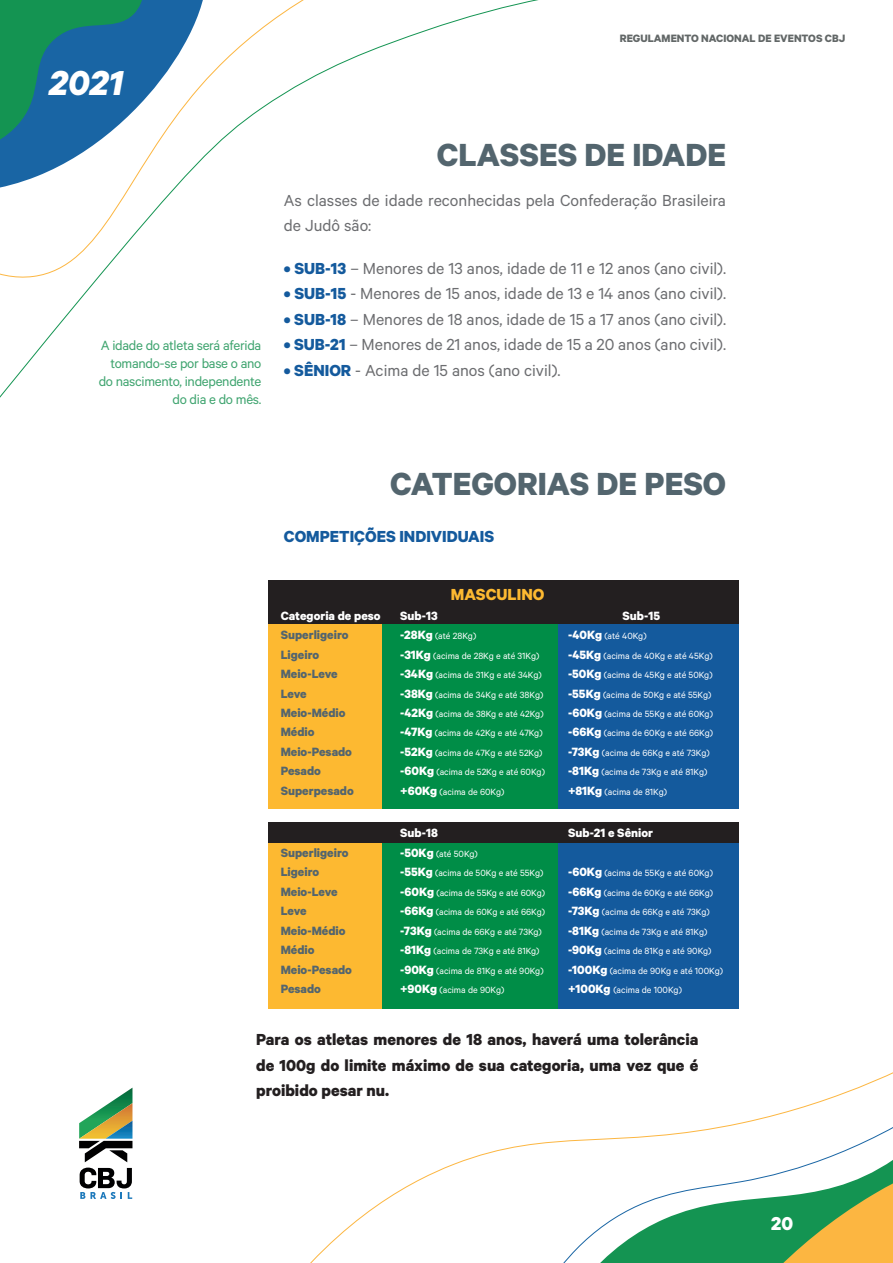
<style>
.page{position:relative;width:893px;height:1263px;background:#fff}
.page>*{position:absolute;margin:0;border:0;box-sizing:border-box;transform-origin:0 0}
.t1{font:italic 700 39px "Calibre";color:#fff}
.t2{font:700 36px "Calibre";color:#53656e}
.t3{font:700 21px "Calibre";color:#fff}
.t4{font:18px/25.5px "Calibre";color:#6c6d70}
.t5{font:700 18px/25.5px "Calibre";color:#231f20;text-align:justify}
.t6{font:700 18px "Calibre";color:#145a9d}
.t7{font:700 18px "Calibre";color:#fdb931}
.t8{font:15px/18px "Calibre";letter-spacing:-.02em;color:#3fa46f;text-align:right}
.t9{font:700 13.5px "Calibre";color:#53656e}
.t10{font:700 13.5px "Calibre";color:#fff}
.t11{font:700 12px "Calibre";color:#626767}
.t12{font:10.2px "Calibre";color:#fff}
.s1{font-weight:700;color:#145a9d}
.s2{font-weight:700;font-size:13.5px}
</style>
<div class="page">
<svg style="left:310px;top:1072px;width:583px;height:191px"></svg>
<svg style="left:0;top:0;width:539px;height:398px"></svg>
<svg style="left:0;top:0;width:232px;height:193px"></svg>
<svg style="left:79px;top:1087px;width:54px;height:112px"></svg>
<svg style="left:710px;top:1134px;width:183px;height:129px"></svg>
<div style="left:268px;top:624px;width:114px;height:185px;background:#fdb931"></div>
<div style="left:268px;top:842px;width:114px;height:167px;background:#fdb931"></div>
<div style="left:382px;top:624px;width:176px;height:185px;background:#008d47"></div>
<div style="left:382px;top:842px;width:176px;height:167px;background:#008d47"></div>
<div style="left:558px;top:624px;width:181px;height:185px;background:#145a9d"></div>
<div style="left:558px;top:842px;width:181px;height:167px;background:#145a9d"></div>
<div style="left:268px;top:580px;width:471px;height:44px;background:#231f20"></div>
<div style="left:268px;top:822px;width:471px;height:20px;background:#231f20"></div>
<h1 class="t1" style="left:49px;top:59px;width:76px">2021</h1>
<h3 class="t8" style="left:99px;top:336px;width:164px">A idade do atleta será aferida tomando-se por base o ano do nascimento, independente do dia e do mês.</h3>
<p class="t11" style="left:620px;top:31px;width:227px">REGULAMENTO NACIONAL DE EVENTOS CBJ</p>
<h2 class="t2" style="left:437px;top:132px;width:291px">CLASSES DE IDADE</h2>
<h3 class="t4" style="left:284px;top:187px;width:444px">As classes de idade reconhecidas pela Confederação Brasileira de Judô são:</h3>
<h3 class="t4" style="left:284px;top:255px;width:444px"><span class="s1">• SUB-13</span> – Menores de 13 anos, idade de 11 e 12 anos (ano civil).</h3>
<h3 class="t4" style="left:284px;top:280px;width:444px"><span class="s1">• SUB-15</span> - Menores de 15 anos, idade de 13 e 14 anos (ano civil).</h3>
<h3 class="t4" style="left:284px;top:306px;width:444px"><span class="s1">• SUB-18</span> – Menores de 18 anos, idade de 15 a 17 anos (ano civil).</h3>
<h3 class="t4" style="left:284px;top:331px;width:444px"><span class="s1">• SUB-21</span> – Menores de 21 anos, idade de 15 a 20 anos (ano civil).</h3>
<h3 class="t4" style="left:284px;top:357px;width:278px"><span class="s1">• SÊNIOR</span> - Acima de 15 anos (ano civil).</h3>
<h2 class="t2" style="left:390px;top:462px;width:337px">CATEGORIAS DE PESO</h2>
<h3 class="t6" style="left:284px;top:526px;width:212px">COMPETIÇÕES INDIVIDUAIS</h3>
<h3 class="t7" style="left:451px;top:583px;width:95px">MASCULINO</h3>
<h3 class="t10" style="left:281px;top:607px;width:101px">Categoria de peso</h3>
<h3 class="t10" style="left:400px;top:607px;width:39px">Sub-13</h3>
<h3 class="t10" style="left:622px;top:607px;width:39px">Sub-15</h3>
<h3 class="t9" style="left:281px;top:627px;width:69px">Superligeiro</h3>
<p class="t12" style="left:400px;top:630px;width:78px"><span class="s2">-28Kg</span> (até 28Kg)</p>
<p class="t12" style="left:568px;top:630px;width:80px"><span class="s2">-40Kg</span> (até 40Kg)</p>
<h3 class="t9" style="left:281px;top:646px;width:40px">Ligeiro</h3>
<p class="t12" style="left:400px;top:649px;width:141px"><span class="s2">-31Kg</span> (acima de 28Kg e até 31Kg)</p>
<p class="t12" style="left:568px;top:649px;width:146px"><span class="s2">-45Kg</span> (acima de 40Kg e até 45Kg)</p>
<h3 class="t9" style="left:281px;top:666px;width:59px">Meio-Leve</h3>
<p class="t12" style="left:400px;top:669px;width:143px"><span class="s2">-34Kg</span> (acima de 31Kg e até 34Kg)</p>
<p class="t12" style="left:568px;top:669px;width:146px"><span class="s2">-50Kg</span> (acima de 45Kg e até 50Kg)</p>
<h3 class="t9" style="left:281px;top:685px;width:28px">Leve</h3>
<p class="t12" style="left:400px;top:688px;width:145px"><span class="s2">-38Kg</span> (acima de 34Kg e até 38Kg)</p>
<p class="t12" style="left:568px;top:688px;width:145px"><span class="s2">-55Kg</span> (acima de 50Kg e até 55Kg)</p>
<h3 class="t9" style="left:281px;top:704px;width:66px">Meio-Médio</h3>
<p class="t12" style="left:400px;top:708px;width:145px"><span class="s2">-42Kg</span> (acima de 38Kg e até 42Kg)</p>
<p class="t12" style="left:568px;top:708px;width:146px"><span class="s2">-60Kg</span> (acima de 55Kg e até 60Kg)</p>
<h3 class="t9" style="left:281px;top:724px;width:35px">Médio</h3>
<p class="t12" style="left:400px;top:727px;width:144px"><span class="s2">-47Kg</span> (acima de 42Kg e até 47Kg)</p>
<p class="t12" style="left:568px;top:727px;width:146px"><span class="s2">-66Kg</span> (acima de 60Kg e até 66Kg)</p>
<h3 class="t9" style="left:281px;top:743px;width:73px">Meio-Pesado</h3>
<p class="t12" style="left:400px;top:747px;width:144px"><span class="s2">-52Kg</span> (acima de 47Kg e até 52Kg)</p>
<p class="t12" style="left:568px;top:747px;width:143px"><span class="s2">-73Kg</span> (acima de 66Kg e até 73Kg)</p>
<h3 class="t9" style="left:281px;top:763px;width:42px">Pesado</h3>
<p class="t12" style="left:400px;top:766px;width:146px"><span class="s2">-60Kg</span> (acima de 52Kg e até 60Kg)</p>
<p class="t12" style="left:568px;top:766px;width:141px"><span class="s2">-81Kg</span> (acima de 73Kg e até 81Kg)</p>
<h3 class="t9" style="left:281px;top:782px;width:75px">Superpesado</h3>
<p class="t12" style="left:400px;top:786px;width:106px"><span class="s2">+60Kg</span> (acima de 60Kg)</p>
<p class="t12" style="left:568px;top:786px;width:101px"><span class="s2">+81Kg</span> (acima de 81Kg)</p>
<h3 class="t10" style="left:400px;top:825px;width:39px">Sub-18</h3>
<h3 class="t10" style="left:568px;top:825px;width:87px">Sub-21 e Sênior</h3>
<h3 class="t9" style="left:281px;top:844px;width:69px">Superligeiro</h3>
<p class="t12" style="left:400px;top:848px;width:79px"><span class="s2">-50Kg</span> (até 50Kg)</p>
<h3 class="t9" style="left:281px;top:864px;width:40px">Ligeiro</h3>
<p class="t12" style="left:400px;top:867px;width:145px"><span class="s2">-55Kg</span> (acima de 50Kg e até 55Kg)</p>
<p class="t12" style="left:568px;top:867px;width:146px"><span class="s2">-60Kg</span> (acima de 55Kg e até 60Kg)</p>
<h3 class="t9" style="left:281px;top:883px;width:59px">Meio-Leve</h3>
<p class="t12" style="left:400px;top:887px;width:146px"><span class="s2">-60Kg</span> (acima de 55Kg e até 60Kg)</p>
<p class="t12" style="left:568px;top:887px;width:146px"><span class="s2">-66Kg</span> (acima de 60Kg e até 66Kg)</p>
<h3 class="t9" style="left:281px;top:903px;width:28px">Leve</h3>
<p class="t12" style="left:400px;top:906px;width:146px"><span class="s2">-66Kg</span> (acima de 60Kg e até 66Kg)</p>
<p class="t12" style="left:568px;top:906px;width:143px"><span class="s2">-73Kg</span> (acima de 66Kg e até 73Kg)</p>
<h3 class="t9" style="left:281px;top:922px;width:66px">Meio-Médio</h3>
<p class="t12" style="left:400px;top:926px;width:143px"><span class="s2">-73Kg</span> (acima de 66Kg e até 73Kg)</p>
<p class="t12" style="left:568px;top:926px;width:141px"><span class="s2">-81Kg</span> (acima de 73Kg e até 81Kg)</p>
<h3 class="t9" style="left:281px;top:942px;width:35px">Médio</h3>
<p class="t12" style="left:400px;top:945px;width:141px"><span class="s2">-81Kg</span> (acima de 73Kg e até 81Kg)</p>
<p class="t12" style="left:568px;top:945px;width:145px"><span class="s2">-90Kg</span> (acima de 81Kg e até 90Kg)</p>
<h3 class="t9" style="left:281px;top:961px;width:73px">Meio-Pesado</h3>
<p class="t12" style="left:400px;top:964px;width:145px"><span class="s2">-90Kg</span> (acima de 81Kg e até 90Kg)</p>
<p class="t12" style="left:568px;top:964px;width:156px"><span class="s2">-100Kg</span> (acima de 90Kg e até 100Kg)</p>
<h3 class="t9" style="left:281px;top:981px;width:42px">Pesado</h3>
<p class="t12" style="left:400px;top:984px;width:106px"><span class="s2">+90Kg</span> (acima de 90Kg)</p>
<p class="t12" style="left:568px;top:984px;width:115px"><span class="s2">+100Kg</span> (acima de 100Kg)</p>
<h3 class="t5" style="left:256px;top:1026px;width:444px">Para os atletas menores de 18 anos, haverá uma tolerância de 100g do limite máximo de sua categoria, uma vez que é proibido pesar nu.</h3>
<h3 class="t3" style="left:771px;top:1210px;width:24px">20</h3>
</div>
